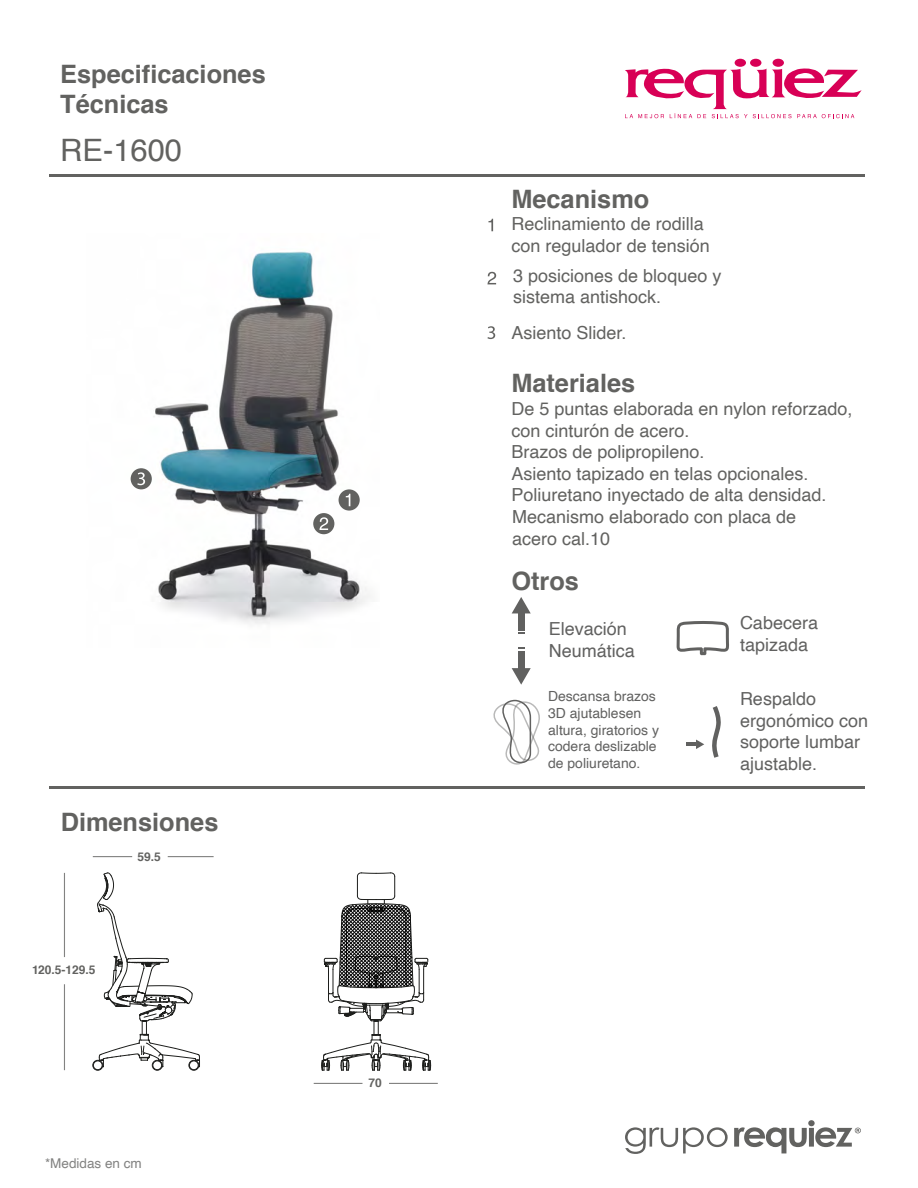
<style>
.page{position:relative;width:918px;height:1188px;background:#fff}
.page>*{position:absolute;margin:0;border:0;box-sizing:border-box;transform-origin:0 0}
.t1{font:30.9px "Helvetica";color:#626260}
.t2{font:700 25.35px/30.5px "Helvetica";color:#626260}
.t3{font:18px/21.6px "Helvetica";color:#626260}
.t4{font:18px/21.6px "Helvetica";color:#616160}
.t5{font:13.95px/16.8px "Helvetica";color:#616160}
.t6{font:13.5px "Helvetica";color:#828281}
.t7{font:700 12px "Helvetica";color:#626260}
</style>
<div class="page">
<img style="left:130px;top:251px;width:241px;height:373px">
<hr style="left:314px;top:1083px;width:48px;height:1px;background:#828281">
<hr style="left:49px;top:175px;width:815px;height:2px;background:#626260">
<hr style="left:49px;top:787px;width:815px;height:2px;background:#626260">
<svg style="left:488px;top:219px;width:5px;height:12px"></svg>
<div style="left:339px;top:489px;width:21px;height:22px;background:#626260;border-radius:50%"></div>
<svg style="left:346px;top:494px;width:4px;height:12px"></svg>
<div style="left:131px;top:468px;width:21px;height:21px;background:#626260;border-radius:50%"></div>
<svg style="left:487px;top:272px;width:9px;height:12px"></svg>
<div style="left:313px;top:513px;width:21px;height:21px;background:#626260;border-radius:50%"></div>
<svg style="left:319px;top:517px;width:9px;height:13px"></svg>
<hr style="left:64px;top:873px;width:1px;height:84px;background:#828281">
<hr style="left:64px;top:984px;width:1px;height:86px;background:#828281">
<hr style="left:389px;top:1083px;width:49px;height:1px;background:#828281">
<hr style="left:93px;top:856px;width:39px;height:1px;background:#828281">
<hr style="left:168px;top:856px;width:46px;height:1px;background:#828281">
<div style="left:735px;top:59px;width:11px;height:8px;background:#d80056;border-radius:50%"></div>
<div style="left:750px;top:59px;width:11px;height:8px;background:#d80056;border-radius:50%"></div>
<div style="left:773px;top:59px;width:11px;height:8px;background:#d80056;border-radius:50%"></div>
<svg style="left:625px;top:68px;width:237px;height:50px"></svg>
<svg style="left:625px;top:1127px;width:103px;height:27px"></svg>
<svg style="left:734px;top:1120px;width:127px;height:33px"></svg>
<svg style="left:487px;top:326px;width:8px;height:13px"></svg>
<svg style="left:137px;top:472px;width:8px;height:13px"></svg>
<svg style="left:512px;top:597px;width:19px;height:16px"></svg>
<svg style="left:512px;top:668px;width:19px;height:17px"></svg>
<div style="left:518px;top:651px;width:6px;height:17px;background:#616160"></div>
<svg style="left:518px;top:647px;width:6px;height:2px"></svg>
<div style="left:518px;top:613px;width:6px;height:18px;background:#616160"></div>
<svg style="left:518px;top:632px;width:6px;height:2px"></svg>
<svg style="left:676px;top:621px;width:53px;height:35px"></svg>
<svg style="left:493px;top:699px;width:47px;height:66px"></svg>
<svg style="left:686px;top:706px;width:35px;height:52px"></svg>
<div style="left:189px;top:1060px;width:10px;height:10px;border:1px solid #1d1e1c;border-radius:50%"></div>
<div style="left:93px;top:1060px;width:10px;height:10px;border:1px solid #1d1e1c;border-radius:50%"></div>
<div style="left:93px;top:1061px;width:9px;height:9px;border:1px solid #1d1e1c;border-radius:50%"></div>
<div style="left:152px;top:1060px;width:10px;height:10px;border:1px solid #1d1e1c;border-radius:50%"></div>
<div style="left:153px;top:1061px;width:9px;height:9px;border:1px solid #1d1e1c;border-radius:50%"></div>
<div style="left:189px;top:1061px;width:9px;height:9px;border:1px solid #1d1e1c;border-radius:50%"></div>
<svg style="left:97px;top:872px;width:103px;height:195px"></svg>
<svg style="left:321px;top:872px;width:110px;height:199px"></svg>
<h2 class="t2" style="left:60px;top:59px;width:207px">Especificaciones<br>Técnicas</h2>
<h1 class="t1" style="left:60px;top:126px;width:123px">RE-1600</h1>
<h2 class="t2" style="left:61px;top:807px;width:159px">Dimensiones</h2>
<p class="t7" style="left:32px;top:960px;width:65px">120.5-129.5</p>
<p class="t7" style="left:137px;top:847px;width:25px">59.5</p>
<p class="t6" style="left:45px;top:1153px;width:98px">*Medidas en cm</p>
<p class="t7" style="left:368px;top:1074px;width:15px">70</p>
<h2 class="t2" style="left:511px;top:184px;width:140px">Mecanismo</h2>
<p class="t3" style="left:512px;top:214px;width:200px">Reclinamiento de rodilla con regulador de tensión</p>
<p class="t3" style="left:513px;top:265px;width:210px">3 posiciones de bloqueo y sistema antishock.</p>
<p class="t3" style="left:511px;top:323px;width:117px">Asiento Slider.</p>
<h2 class="t2" style="left:511px;top:368px;width:125px">Materiales</h2>
<p class="t3" style="left:511px;top:398px;width:343px">De 5 puntas elaborada en nylon reforzado, con cinturón de acero.<br>Brazos de polipropileno.<br>Asiento tapizado en telas opcionales.<br>Poliuretano inyectado de alta densidad.</p>
<p class="t3" style="left:512px;top:507px;width:286px">Mecanismo elaborado con placa de acero cal.10</p>
<h2 class="t2" style="left:511px;top:566px;width:69px">Otros</h2>
<p class="t4" style="left:549px;top:618px;width:88px">Elevación<br>Neumática</p>
<p class="t5" style="left:548px;top:688px;width:112px">Descansa brazos<br>3D ajutablesen altura, giratorios y codera deslizable de poliuretano.</p>
<p class="t4" style="left:740px;top:612px;width:80px">Cabecera tapizada</p>
<p class="t4" style="left:740px;top:688px;width:130px">Respaldo ergonómico con soporte lumbar ajustable.</p>
</div>
